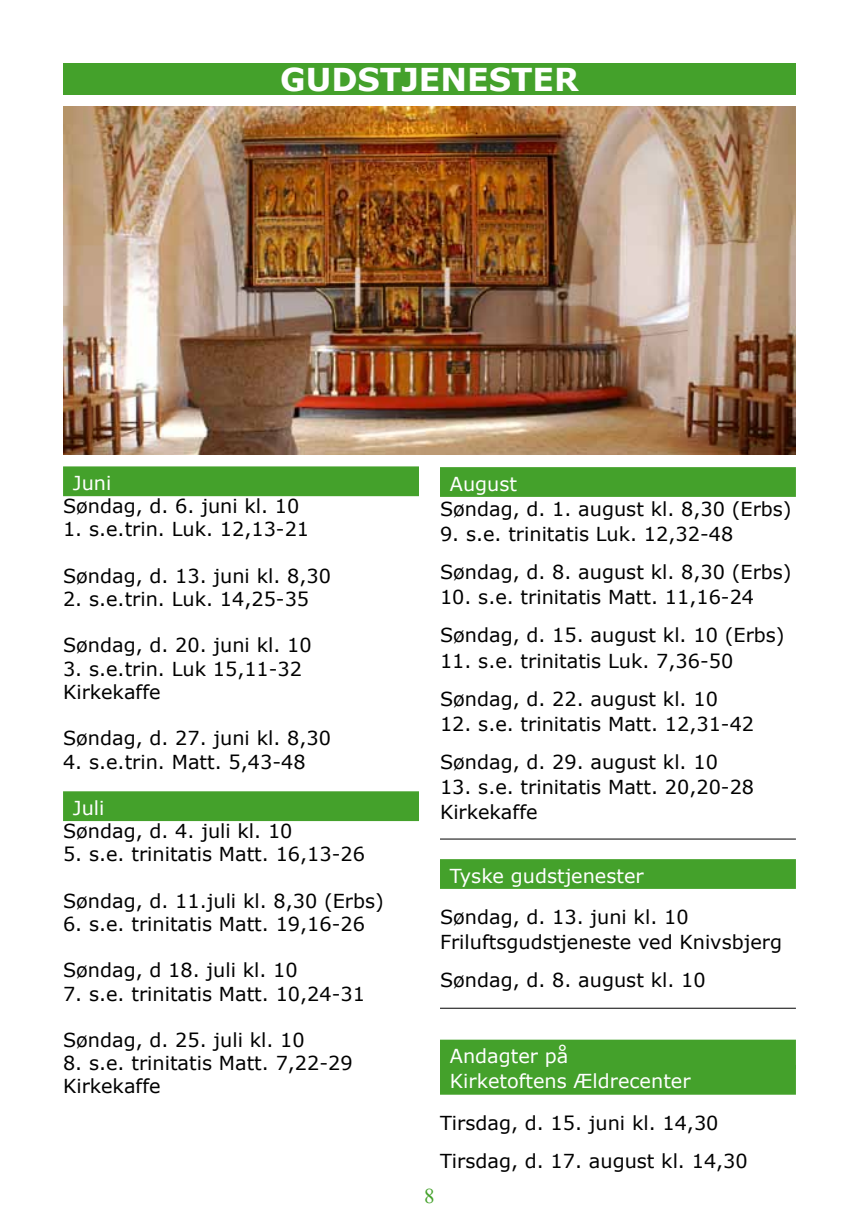
<style>
.page{position:relative;width:859px;height:1226px;background:#fff}
.page>*{position:absolute;margin:0;border:0;box-sizing:border-box;transform-origin:0 0}
.t1{font:700 31.5px "Verdana";color:#fff}
.t2{font:21px "Times New Roman";color:#44a12b}
.t3{font:19.25px/38px "Verdana";color:#000}
.t4{font:19.25px/25.2px "Verdana";color:#fff}
</style>
<div class="page">
<div style="left:63px;top:466px;width:356px;height:30px;background:#44a12b"></div>
<div style="left:63px;top:791px;width:356px;height:30px;background:#44a12b"></div>
<div style="left:440px;top:467px;width:355px;height:30px;background:#44a12b"></div>
<div style="left:440px;top:859px;width:355px;height:29px;background:#44a12b"></div>
<div style="left:440px;top:1039px;width:355px;height:30px;background:#44a12b"></div>
<div style="left:440px;top:1064px;width:355px;height:30px;background:#44a12b"></div>
<hr style="left:440px;top:838px;width:355px;height:1px;background:#000">
<hr style="left:440px;top:1007px;width:355px;height:1px;background:#000">
<img style="left:63px;top:107px;width:732px;height:347px">
<div style="left:63px;top:63px;width:732px;height:31px;background:#44a12b"></div>
<h1 class="t1" style="left:280px;top:59px;width:122px">GU DSTJENE</h1>
<h1 class="t1" style="left:488px;top:59px;width:46px">STER</h1>
<p class="t4" style="left:73px;top:470px;width:40px">Juni</p>
<p class="t3" style="left:63px;top:487px;width:238px">Søndag, d. 6. juni kl. 10</p>
<p class="t3" style="left:63px;top:510px;width:247px">1. s.e.trin. Luk. 12,13-21</p>
<p class="t3" style="left:63px;top:557px;width:269px">Søndag, d. 13. juni kl. 8,30</p>
<p class="t3" style="left:63px;top:580px;width:247px">2. s.e.trin. Luk. 14,25-35</p>
<p class="t3" style="left:63px;top:626px;width:250px">Søndag, d. 20. juni kl. 10</p>
<p class="t3" style="left:63px;top:657px;width:240px;line-height:23.3px">3. s.e.trin. Luk 15,11-32<br>Kirkekaffe</p>
<p class="t3" style="left:63px;top:719px;width:269px">Søndag, d. 27. juni kl. 8,30</p>
<p class="t3" style="left:63px;top:742px;width:244px">4. s.e.trin. Matt. 5,43-48</p>
<p class="t4" style="left:73px;top:795px;width:33px">Juli</p>
<p class="t3" style="left:63px;top:812px;width:231px">Søndag, d. 4. juli kl. 10</p>
<p class="t3" style="left:63px;top:835px;width:303px">5. s.e. trinitatis Matt. 16,13-26</p>
<p class="t3" style="left:63px;top:882px;width:322px">Søndag, d. 11.juli kl. 8,30 (Erbs)</p>
<p class="t3" style="left:63px;top:905px;width:303px">6. s.e. trinitatis Matt. 19,16-26</p>
<p class="t3" style="left:63px;top:951px;width:236px">Søndag, d 18. juli kl. 10</p>
<p class="t3" style="left:63px;top:974px;width:303px">7. s.e. trinitatis Matt. 10,24-31</p>
<p class="t3" style="left:63px;top:1021px;width:243px">Søndag, d. 25. juli kl. 10</p>
<p class="t3" style="left:63px;top:1051px;width:291px;line-height:23.3px">8. s.e. trinitatis Matt. 7,22-29<br>Kirkekaffe</p>
<p class="t4" style="left:450px;top:471px;width:69px">August</p>
<p class="t3" style="left:440px;top:490px;width:353px">Søndag, d. 1. august kl. 8,30 (Erbs)</p>
<p class="t3" style="left:440px;top:515px;width:353px">9. s.e. trinitatis Luk. 12,32-48<br>Søndag, d. 8. august kl. 8,30 (Erbs)</p>
<p class="t3" style="left:440px;top:578px;width:346px">10. s.e. trinitatis Matt. 11,16-24<br>Søndag, d. 15. august kl. 10 (Erbs)</p>
<p class="t3" style="left:440px;top:642px;width:294px">11. s.e. trinitatis Luk. 7,36-50<br>Søndag, d. 22. august kl. 10</p>
<p class="t3" style="left:440px;top:705px;width:315px">12. s.e. trinitatis Matt. 12,31-42<br>Søndag, d. 29. august kl. 10</p>
<p class="t3" style="left:440px;top:774px;width:315px;line-height:25.2px">13. s.e. trinitatis Matt. 20,20-28<br>Kirkekaffe</p>
<p class="t4" style="left:450px;top:863px;width:195px">Tyske gudstjenester</p>
<p class="t3" style="left:440px;top:904px;width:343px;line-height:25.2px">Søndag, d. 13. juni kl. 10<br>Friluftsgudstjeneste ved Knivsbjerg</p>
<p class="t3" style="left:440px;top:961px;width:267px">Søndag, d. 8. august kl. 10</p>
<p class="t4" style="left:450px;top:1043px;width:242px">Andagter på<br>Kirketoftens Ældrecenter</p>
<p class="t3" style="left:440px;top:1103px;width:309px">Tirsdag, d. 15. juni kl. 14,30<br>Tirsdag, d. 17. august kl. 14,30</p>
<p class="t2" style="left:424px;top:1181px;width:12px">8</p>
</div>
